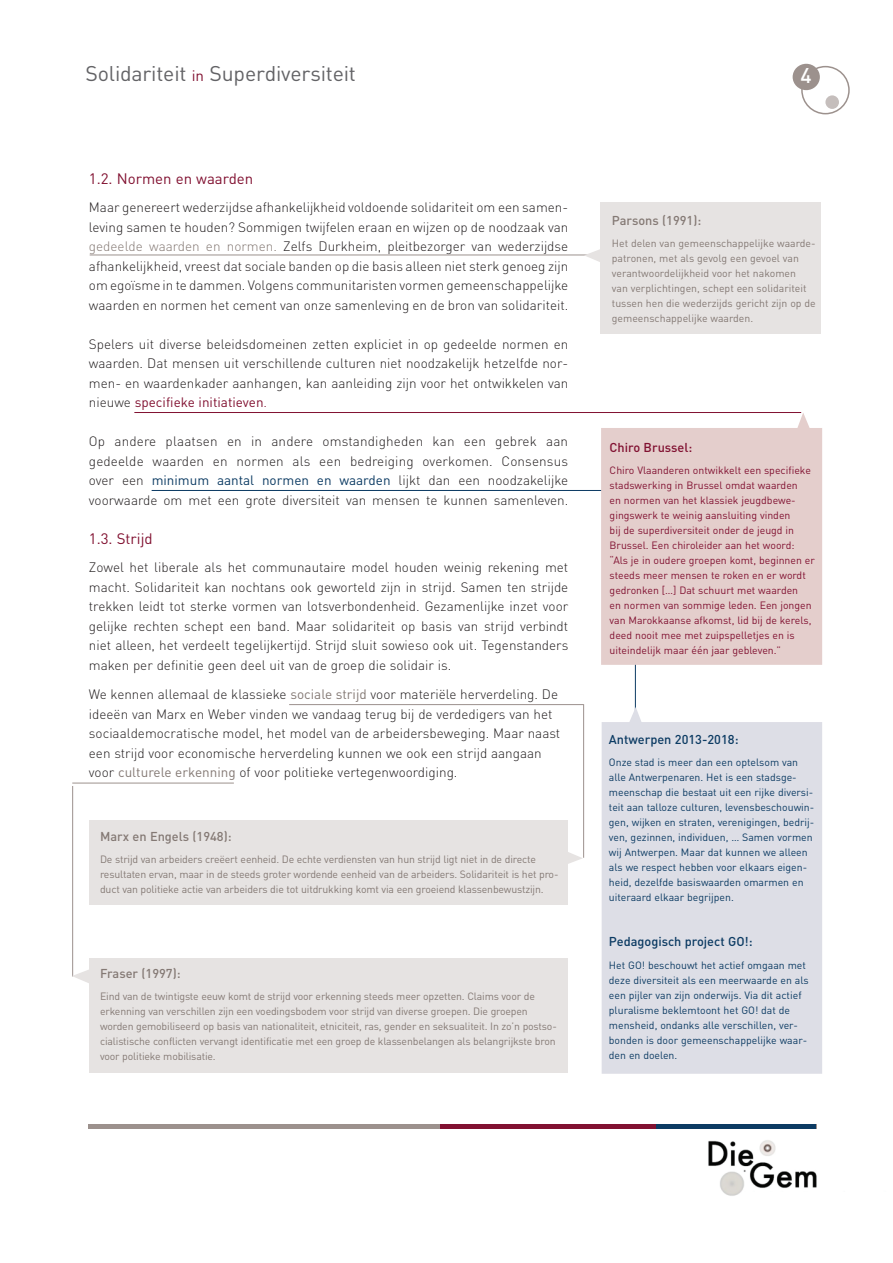
<style>
.page{position:relative;width:893px;height:1263px;background:#fff}
.page>*{position:absolute;margin:0;border:0;box-sizing:border-box;transform-origin:0 0}
.t1{font:21px "DIN";letter-spacing:-.01em;color:#636366}
.t2{font:500 21px "DIN";color:#fff}
.t3{font:15px "DIN";color:#811131}
.t4{font:300 13.5px/19.5px "DIN";color:#231f20;text-align:justify}
.t5{font:500 12.75px "DIN";color:#847974}
.t6{font:500 12.75px "DIN";color:#0c3b63}
.t7{font:500 12.75px "DIN";color:#811131}
.t8{font:10.5px/15px "DIN";letter-spacing:-.015em;color:#847974}
.t9{font:10.5px/15px "DIN";color:#0c3b63}
.t10{font:10.5px/15px "DIN";color:#811131}
.s1{font-size:15px;color:#811131}
.s2{color:#847974}
.s3{font-weight:400;color:#811131}
.s4{color:#811131}
.s5{font-weight:400;color:#0c3b63}
.s6{font-weight:400;color:#847974}
</style>
<div class="page">
<div style="left:90px;top:957px;width:478px;height:115px;background:#e6e3e2"></div>
<hr style="left:152px;top:490px;width:581px;height:1px;background:#0c3b63">
<hr style="left:635px;top:492px;width:1px;height:259px;background:#0c3b63">
<hr style="left:134px;top:412px;width:667px;height:1px;background:#811131">
<hr style="left:289px;top:704px;width:295px;height:1px;background:#9c918d">
<hr style="left:72px;top:783px;width:162px;height:1px;background:#9c918d">
<hr style="left:583px;top:704px;width:1px;height:154px;background:#9c918d">
<hr style="left:72px;top:786px;width:1px;height:190px;background:#9c918d">
<div style="left:801px;top:66px;width:49px;height:48px;border:2px solid #9c918d;border-radius:50%"></div>
<div style="left:793px;top:64px;width:27px;height:26px;background:#9c918d;border-radius:50%"></div>
<hr style="left:88px;top:1125px;width:728px;height:4px;background:#9c918d">
<hr style="left:522px;top:1125px;width:294px;height:4px;background:#0c3b63">
<hr style="left:440px;top:1125px;width:216px;height:4px;background:#811131">
<div style="left:601px;top:412px;width:221px;height:253px;background:#e4cecc"></div>
<div style="left:602px;top:707px;width:220px;height:367px;background:#dddee6"></div>
<hr style="left:90px;top:255px;width:697px;height:1px;background:#9c918d">
<div style="left:825px;top:95px;width:14px;height:14px;background:#c5bebc;border-radius:50%"></div>
<img style="left:708px;top:1140px;width:109px;height:56px">
<div style="left:743px;top:1192px;width:149px;height:32px;background:#fff"></div>
<div style="left:90px;top:820px;width:478px;height:85px;background:#e6e3e2"></div>
<svg style="left:568px;top:852px;width:14px;height:12px"></svg>
<svg style="left:72px;top:967px;width:18px;height:19px"></svg>
<svg style="left:584px;top:247px;width:17px;height:18px"></svg>
<div style="left:601px;top:202px;width:220px;height:131px;background:#e6e3e2"></div>
<h1 class="t1" style="left:86px;top:60px;width:272px">Solidariteit <span class="s1">in</span> Superdiversiteit</h1>
<h1 class="t2" style="left:800px;top:62px;width:13px">4</h1>
<p class="t3" style="left:89px;top:169px;width:166px">1.2. Normen en waarden</p>
<p class="t4" style="left:89px;top:198px;width:481px">Maar genereert wederzijdse afhankelijkheid voldoende solidariteit om een samen&shy;leving samen te houden? Sommigen twijfelen eraan en wijzen op de noodzaak van <span class="s2">gedeelde waarden en normen.</span> Zelfs Durkheim, pleitbezorger van wederzijdse afhankelijkheid, vreest dat sociale banden op die basis alleen niet sterk genoeg zijn om egoïsme in te dammen. Volgens communitaristen vormen gemeenschappelijke waarden en normen het cement van onze samenleving en de bron van solidariteit.</p>
<p class="t4" style="left:89px;top:334px;width:481px">Spelers uit diverse beleidsdomeinen zetten expliciet in op gedeelde normen en waarden. Dat mensen uit verschillende culturen niet noodzakelijk hetzelfde nor&shy;men- en waardenkader aanhangen, kan aanleiding zijn voor het ontwikkelen van nieuwe <span class="s3">specifieke initiatieven</span><span class="s4">.</span></p>
<p class="t4" style="left:89px;top:431px;width:481px">Op andere plaatsen en in andere omstandigheden kan een gebrek aan gedeelde waarden en normen als een bedreiging overkomen. Consensus over een <span class="s5">minimum aantal normen en waarden</span> lijkt dan een noodzakelijke voorwaarde om met een grote diversiteit van mensen te kunnen samenleven.</p>
<p class="t3" style="left:89px;top:529px;width:65px">1.3. Strijd</p>
<p class="t4" style="left:89px;top:558px;width:481px">Zowel het liberale als het communautaire model houden weinig rekening met macht. Solidariteit kan nochtans ook geworteld zijn in strijd. Samen ten strijde trekken leidt tot sterke vormen van lotsverbondenheid. Gezamenlijke inzet voor gelijke rechten schept een band. Maar solidariteit op basis van strijd verbindt niet alleen, het verdeelt tegelijkertijd. Strijd sluit sowieso ook uit. Tegenstanders maken per definitie geen deel uit van de groep die solidair is.</p>
<p class="t4" style="left:89px;top:685px;width:473px;text-align:left">We kennen allemaal de klassieke <span class="s6">sociale strijd</span> voor materiële herverdeling. De ideeën van Marx en Weber vinden we vandaag terug bij de verdedigers van het sociaaldemocratische model, het model van de arbeidersbeweging. Maar naast een strijd voor economische herverdeling kunnen we ook een strijd aangaan voor <span class="s6">culturele erkenning</span> of voor politieke vertegenwoordiging.</p>
<p class="t5" style="left:100px;top:828px;width:133px">Marx en Engels (1948):</p>
<p class="t8" style="left:100px;top:852px;width:460px">De strijd van arbeiders creëert eenheid. De echte verdiensten van hun strijd ligt niet in de directe resultaten ervan, maar in de steeds groter wordende eenheid van de arbeiders. Solidariteit is het pro&shy;duct van politieke actie van arbeiders die tot uitdrukking komt via een groeiend klassenbewustzijn.</p>
<p class="t5" style="left:100px;top:965px;width:82px">Fraser (1997):</p>
<p class="t8" style="left:100px;top:989px;width:458px">Eind van de twintigste eeuw komt de strijd voor erkenning steeds meer opzetten. Claims voor de erkenning van verschillen zijn een voedingsbodem voor strijd van diverse groepen. Die groepen worden gemobiliseerd op basis van nationaliteit, etniciteit, ras, gender en seksualiteit. In zo’n postso&shy;cialistische conflicten vervangt identificatie met een groep de klassenbelangen als belangrijkste bron voor politieke mobilisatie.</p>
<p class="t5" style="left:612px;top:212px;width:91px">Parsons (1991):</p>
<p class="t8" style="left:612px;top:236px;width:205px">Het delen van gemeenschappelijke waarde&shy;patronen, met als gevolg een gevoel van verantwoordelijkheid voor het nakomen<br>van verplichtingen, schept een solidariteit tussen hen die wederzijds gericht zijn op de gemeenschappelijke waarden.</p>
<p class="t7" style="left:610px;top:439px;width:84px">Chiro Brussel:</p>
<p class="t10" style="left:610px;top:463px;width:207px">Chiro Vlaanderen ontwikkelt een specifieke stadswerking in Brussel omdat waarden<br>en normen van het klassiek jeugdbewe&shy;gingswerk te weinig aansluiting vinden<br>bij de superdiversiteit onder de jeugd in Brussel. Een chiroleider aan het woord: “Als je in oudere groepen komt, beginnen er steeds meer mensen te roken en er wordt gedronken […] Dat schuurt met waarden<br>en normen van sommige leden. Een jongen van Marokkaanse afkomst, lid bij de kerels, deed nooit mee met zuipspelletjes en is uiteindelijk maar één jaar gebleven.”</p>
<p class="t6" style="left:609px;top:731px;width:131px">Antwerpen 2013-2018:</p>
<p class="t9" style="left:609px;top:755px;width:207px">Onze stad is meer dan een optelsom van alle Antwerpenaren. Het is een stadsge&shy;meenschap die bestaat uit een rijke diversi&shy;teit aan talloze culturen, levensbeschouwin&shy;gen, wijken en straten, verenigingen, bedrij&shy;ven, gezinnen, individuen, … Samen vormen wij Antwerpen. Maar dat kunnen we alleen als we respect hebben voor elkaars eigen&shy;heid, dezelfde basiswaarden omarmen en uiteraard elkaar begrijpen.</p>
<p class="t6" style="left:609px;top:934px;width:145px">Pedagogisch project GO!:</p>
<p class="t9" style="left:609px;top:957px;width:201px">Het GO! beschouwt het actief omgaan met deze diversiteit als een meerwaarde en als een pijler van zijn onderwijs. Via dit actief pluralisme beklemtoont het GO! dat de mensheid, ondanks alle verschillen, ver&shy;bonden is door gemeenschappelijke waar&shy;den en doelen.</p>
</div>
